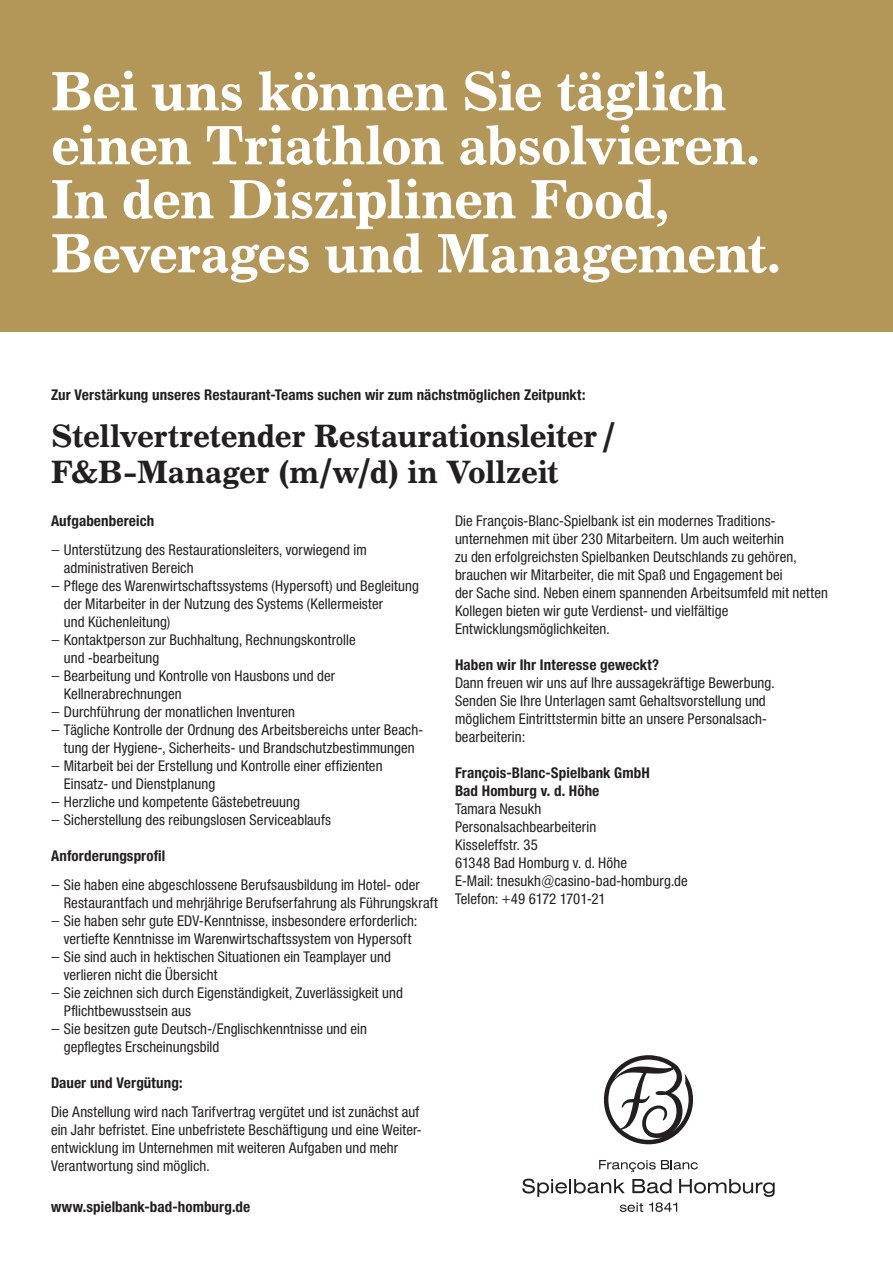
<style>
.page{position:relative;width:893px;height:1263px;background:#fff}
.page>*{position:absolute;margin:0;border:0;box-sizing:border-box;transform-origin:0 0}
.t1{font:700 54px/54px "Primus Antiqua BQ";letter-spacing:-.015em;color:#fff}
.t2{font:700 31.5px/36px "Primus Antiqua BQ";letter-spacing:-.01em;color:#231f20}
.t3{font:15px/18px "Neue Helvetica Condensed BQ";letter-spacing:.01em;color:#231f20}
.t4{font:700 15px/18px "Neue Helvetica Condensed BQ";letter-spacing:.005em;color:#231f20}
</style>
<div class="page">
<svg style="left:604px;top:1055px;width:89px;height:89px"></svg>
<svg style="left:599px;top:1160px;width:99px;height:12px"></svg>
<svg style="left:522px;top:1178px;width:253px;height:34px"></svg>
<div style="left:0;top:0;width:893px;height:332px;background:#b39758"></div>
<h1 class="t1" style="left:51px;top:65px;width:731px">Bei uns können Sie täglich einen Triathlon absolvieren.<br>In den Disziplinen Food,<br>Beverages und Management.</h1>
<p class="t4" style="left:51px;top:385px;width:536px">Zur Verstärkung unseres Restaurant-Teams suchen wir zum nächstmöglichen Zeitpunkt:</p>
<h2 class="t2" style="left:51px;top:418px;width:568px">Stellvertretender Restaurationsleiter /<br>F&amp;B-Manager (m/w/d) in Vollzeit</h2>
<p class="t4" style="left:51px;top:512px;width:105px">Aufgabenbereich</p>
<p class="t3" style="left:64px;top:541px;width:304px;text-indent:-13px">— Unterstützung des Restaurationsleiters, vorwiegend im administrativen Bereich</p>
<p class="t3" style="left:64px;top:577px;width:357px;text-indent:-13px">— Pflege des Warenwirtschaftssystems (Hypersoft) und Begleitung der Mitarbeiter in der Nutzung des Systems (Kellermeister<br>und Küchenleitung)</p>
<p class="t3" style="left:64px;top:631px;width:293px;text-indent:-13px">— Kontaktperson zur Buchhaltung, Rechnungskontrolle und -bearbeitung</p>
<p class="t3" style="left:64px;top:667px;width:273px;text-indent:-13px">— Bearbeitung und Kontrolle von Hausbons und der<br>Kellnerabrechnungen</p>
<p class="t3" style="left:51px;top:703px;width:246px">— Durchführung der monatlichen Inventuren</p>
<p class="t3" style="left:51px;top:721px;width:374px;text-align:center">— Tägliche Kontrolle der Ordnung des Arbeitsbereichs unter Beach&shy;tung der Hygiene-, Sicherheits- und Brandschutzbestimmungen</p>
<p class="t3" style="left:64px;top:757px;width:320px;text-indent:-13px">— Mitarbeit bei der Erstellung und Kontrolle einer effizienten<br>Einsatz- und Dienstplanung</p>
<p class="t3" style="left:51px;top:793px;width:250px">— Herzliche und kompetente Gästebetreuung</p>
<p class="t3" style="left:51px;top:811px;width:282px">— Sicherstellung des reibungslosen Serviceablaufs</p>
<p class="t4" style="left:51px;top:847px;width:116px">Anforderungsprofil</p>
<p class="t3" style="left:64px;top:876px;width:376px;text-indent:-13px">— Sie haben eine abgeschlossene Berufsausbildung im Hotel- oder<br>Restaurantfach und mehrjährige Berufserfahrung als Führungskraft</p>
<p class="t3" style="left:51px;top:912px;width:368px;text-align:center">— Sie haben sehr gute EDV-Kenntnisse, insbesondere erforderlich: vertiefte Kenntnisse im Warenwirtschaftssystem von Hypersoft</p>
<p class="t3" style="left:64px;top:948px;width:329px;text-indent:-13px">— Sie sind auch in hektischen Situationen ein Teamplayer und verlieren nicht die Übersicht</p>
<p class="t3" style="left:64px;top:984px;width:341px;text-indent:-13px">— Sie zeichnen sich durch Eigenständigkeit, Zuverlässigkeit und<br>Pflichtbewusstsein aus</p>
<p class="t3" style="left:64px;top:1020px;width:305px;text-indent:-13px">— Sie besitzen gute Deutsch-/Englischkenntnisse und ein gepflegtes Erscheinungsbild</p>
<p class="t4" style="left:51px;top:1074px;width:133px">Dauer und Vergütung:</p>
<p class="t3" style="left:51px;top:1103px;width:372px">Die Anstellung wird nach Tarifvertrag vergütet und ist zunächst auf ein Jahr befristet. Eine unbefristete Beschäftigung und eine Weiter&shy;entwicklung im Unternehmen mit weiteren Aufgaben und mehr Verantwortung sind möglich.</p>
<p class="t4" style="left:51px;top:1198px;width:201px">www.spielbank-bad-homburg.de</p>
<p class="t3" style="left:455px;top:512px;width:375px">Die François-Blanc-Spielbank ist ein modernes Traditions&shy;unternehmen mit über 230 Mitarbeitern. Um auch weiterhin<br>zu den erfolgreichsten Spielbanken Deutschlands zu gehören, brauchen wir Mitarbeiter, die mit Spaß und Engagement bei<br>der Sache sind. Neben einem spannenden Arbeitsumfeld mit netten Kollegen bieten wir gute Verdienst- und vielfältige Entwicklungsmöglichkeiten.</p>
<p class="t4" style="left:455px;top:656px;width:206px">Haben wir Ihr Interesse geweckt?</p>
<p class="t3" style="left:455px;top:674px;width:321px">Dann freuen wir uns auf Ihre aussagekräftige Bewerbung.<br>Senden Sie Ihre Unterlagen samt Gehaltsvorstellung und möglichem Eintrittstermin bitte an unsere Personalsach&shy;bearbeiterin:</p>
<p class="t4" style="left:455px;top:764px;width:196px">François-Blanc-Spielbank GmbH<br>Bad Homburg v. d. Höhe</p>
<p class="t3" style="left:455px;top:800px;width:234px">Tamara Nesukh<br>Personalsachbearbeiterin<br>Kisseleffstr. 35<br>61348 Bad Homburg v. d. Höhe<br>E-Mail: tnesukh@casino-bad-homburg.de<br>Telefon: +49 6172 1701-21</p>
</div>
